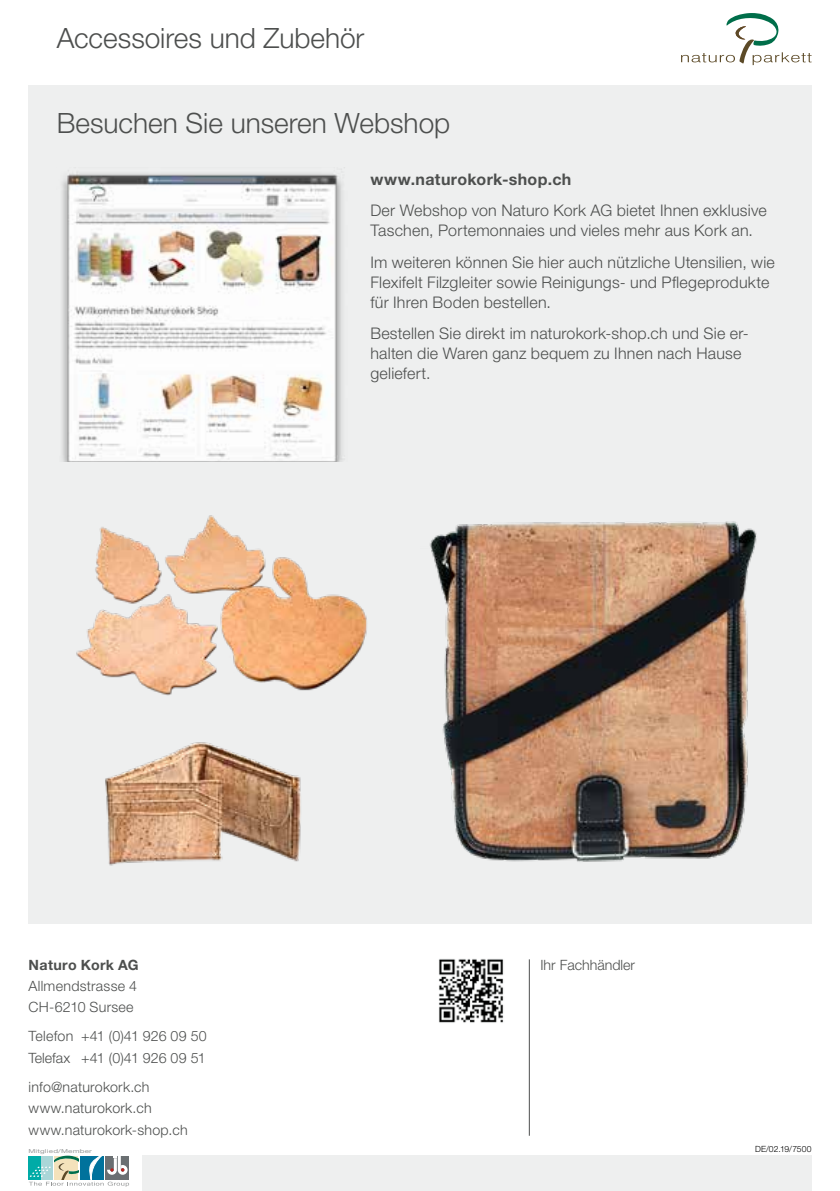
<style>
.page{position:relative;width:840px;height:1191px;background:#fff}
.page>*{position:absolute;margin:0;border:0;box-sizing:border-box;transform-origin:0 0}
.t1{font:300 28px "Helvetica Neue LT Std";color:#4d4f4e}
.t2{font:300 16px/20px "Helvetica Neue LT Std";letter-spacing:.015em;color:#4d4f4e}
.t3{font:700 16px "Helvetica Neue LT Std";letter-spacing:.02em;color:#4d4f4e}
.t4{font:300 14.2px/21.2px "Helvetica Neue LT Std";letter-spacing:.015em;color:#4d4f4e}
.t5{font:700 14.2px "Helvetica Neue LT Std";letter-spacing:.025em;color:#4d4f4e}
.t6{font:300 8.6px "Helvetica Neue LT Std";color:#000}
.t7{font:5.4px "Helvetica Neue LT";letter-spacing:.02em;color:#969898;scale:1.47 1}
</style>
<div class="page">
<img style="left:439px;top:959px;width:65px;height:64px">
<div style="left:142px;top:1155px;width:669px;height:36px;background:#eeefef"></div>
<svg style="left:29px;top:1155px;width:100px;height:31px"></svg>
<hr style="left:528px;top:959px;width:1px;height:176px;background:#4d4f4e">
<div style="left:28px;top:85px;width:783px;height:838px;background:#eeefef"></div>
<img style="left:62px;top:170px;width:281px;height:291px">
<svg style="left:681px;top:13px;width:130px;height:52px"></svg>
<img style="left:76px;top:515px;width:291px;height:181px">
<img style="left:429px;top:521px;width:328px;height:341px">
<img style="left:105px;top:742px;width:196px;height:124px">
<h1 class="t1" style="left:57px;top:21px;width:309px">Accessoires und Zubehör</h1>
<h1 class="t1" style="left:57px;top:106px;width:395px">Besuchen Sie unseren Webshop</h1>
<p class="t3" style="left:370px;top:169px;width:202px">www.naturokork-shop.ch</p>
<p class="t2" style="left:370px;top:200px;width:398px">Der Webshop von Naturo Kork AG bietet Ihnen exklusive<br>Taschen, Portemonnaies und vieles mehr aus Kork an.</p>
<p class="t2" style="left:370px;top:252px;width:406px">Im weiteren können Sie hier auch nützliche Utensilien, wie<br>Flexifelt Filzgleiter sowie Reinigungs- und Pflegeprodukte für Ihren Boden bestellen.</p>
<p class="t2" style="left:370px;top:323px;width:379px">Bestellen Sie direkt im naturokork-shop.ch und Sie er&shy;halten die Waren ganz bequem zu Ihnen nach Hause geliefert.</p>
<p class="t5" style="left:29px;top:955px;width:111px">Naturo Kork AG</p>
<p class="t4" style="left:540px;top:953px;width:96px">Ihr Fachhändler</p>
<p class="t4" style="left:29px;top:974px;width:110px">Allmendstrasse 4<br>CH-6210 Sursee</p>
<p class="t4" style="left:29px;top:1025px;width:179px">Telefon +41 (0)41 926 09 50<br>Telefax +41 (0)41 926 09 51</p>
<p class="t4" style="left:29px;top:1076px;width:160px">info@naturokork.ch www.naturokork.ch www.naturokork-shop.ch</p>
<p class="t7" style="left:28px;top:1148px;width:45px">Mitglied/Member</p>
<p class="t6" style="left:754px;top:1143px;width:58px">DE/02.19/7500</p>
</div>
